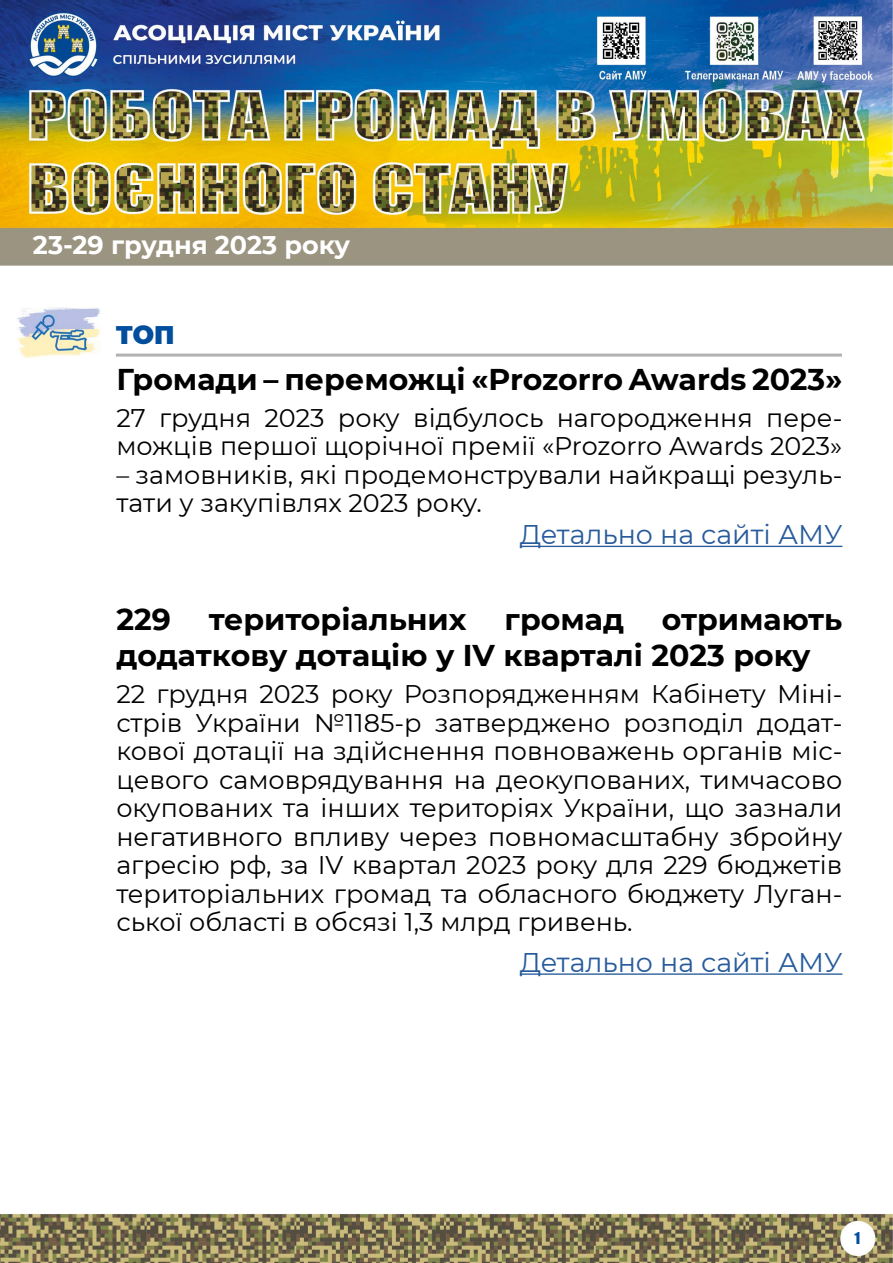
<style>
.page{position:relative;width:893px;height:1263px;background:#fff}
.page>*{position:absolute;margin:0;border:0;box-sizing:border-box;transform-origin:0 0}
.t1{font:700 30px/36px "Montserrat";color:#000}
.t2{font:27px "Montserrat";color:#275b9b}
.t3{font:25.5px/28.5px "Montserrat";color:#000}
.t4{font:700 25.5px "Montserrat";color:#fff}
.t5{font:900 25.5px "Montserrat";color:#004e9d}
.t6{font:15px "Impact";color:#004e9d}
</style>
<div class="page">
<img style="left:0;top:1213px;width:893px;height:50px">
<img style="left:0;top:1px;width:893px;height:265px">
<img style="left:17px;top:307px;width:83px;height:51px">
<hr style="left:116px;top:354px;width:726px;height:3px;background:#b3b2b2">
<hr style="left:520px;top:546px;width:322px;height:1px;background:#275b9b">
<hr style="left:520px;top:973px;width:322px;height:2px;background:#275b9b">
<p class="t4" style="left:33px;top:226px;width:319px">23-29 грудня 2023 року</p>
<p class="t5" style="left:116px;top:316px;width:60px">ТОП</p>
<p class="t1" style="left:116px;top:360px;width:728px">Громади – переможці «Prozorro Awards 2023»</p>
<p class="t3" style="left:116px;top:403px;width:728px">27 грудня 2023 року відбулось нагородження пере&shy;можців першої щорічної премії «Prozorro Awards 2023»</p>
<p class="t3" style="left:116px;top:460px;width:728px">– замовників, які продемонстрували найкращі резуль&shy;тати у закупівлях 2023 року.</p>
<p class="t2" style="left:520px;top:516px;width:324px">Детально на сайті АМУ</p>
<p class="t1" style="left:116px;top:600px;width:56px">229</p>
<p class="t1" style="left:209px;top:600px;width:259px">територіальних</p>
<p class="t1" style="left:505px;top:600px;width:121px">громад</p>
<p class="t1" style="left:116px;top:600px;width:728px;text-indent:546px">отримають додаткову дотацію у IV кварталі 2023 року</p>
<p class="t3" style="left:116px;top:679px;width:728px;text-align:justify">22 грудня 2023 року Розпорядженням Кабінету Міні&shy;стрів України №1185-р затверджено розподіл додат&shy;кової дотації на здійснення повноважень органів міс&shy;цевого самоврядування на деокупованих, тимчасово окупованих та інших територіях України, що зазнали негативного впливу через повномасштабну збройну агресію рф, за ІV квартал 2023 року для 229 бюджетів територіальних громад та обласного бюджету Луган&shy;ської області в обсязі 1,3 млрд гривень.</p>
<p class="t2" style="left:520px;top:944px;width:324px">Детально на сайті АМУ</p>
<p class="t6" style="left:855px;top:1226px;width:7px">1</p>
</div>
